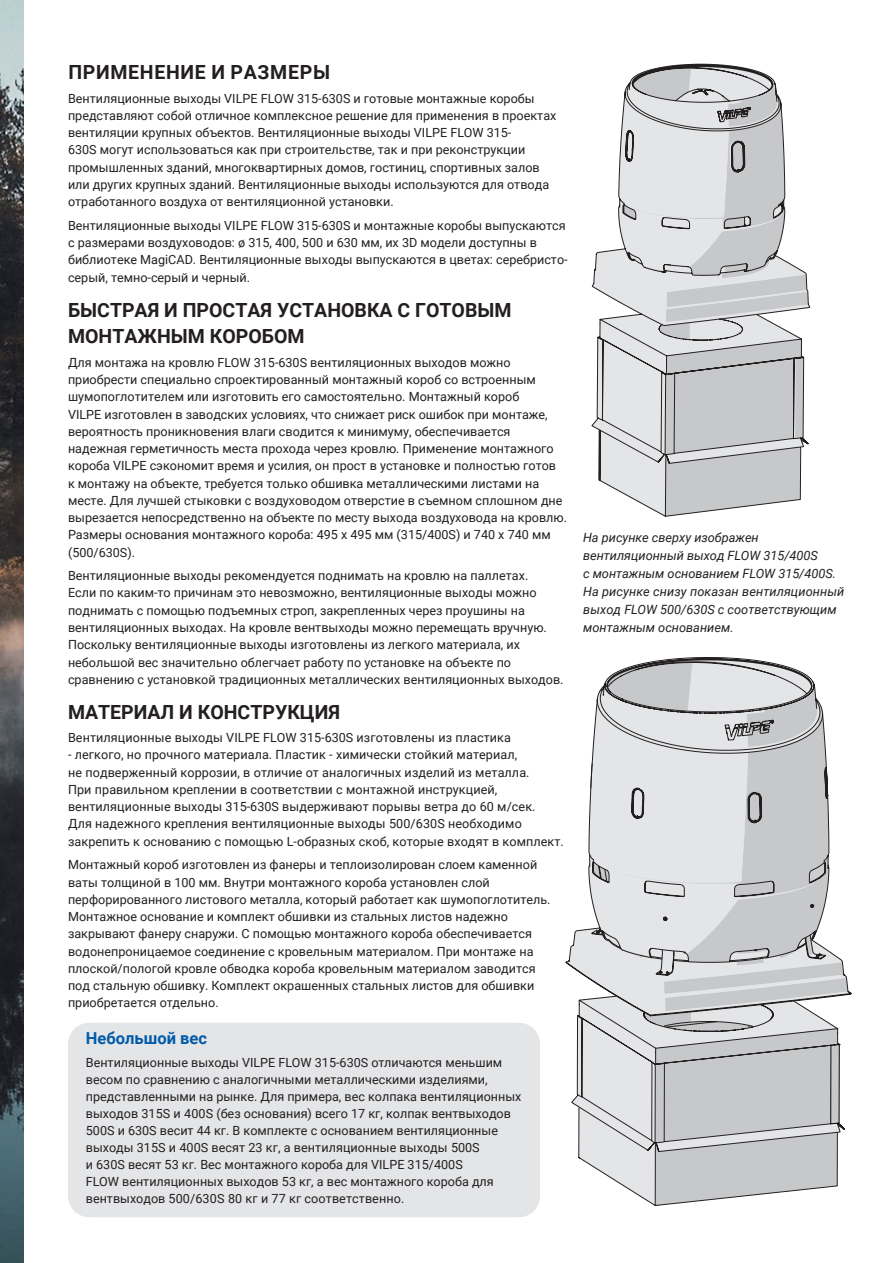
<style>
.page{position:relative;width:893px;height:1263px;background:#fff}
.page>*{position:absolute;margin:0;border:0;box-sizing:border-box;transform-origin:0 0}
.t1{font:700 19.5px/26.2px "Roboto";color:#231f20}
.t2{font:700 19.5px "Roboto";letter-spacing:.035em;color:#231f20}
.t3{font:700 16.5px "Roboto";color:#015aaa}
.t4{font:italic 12.75px/18px "Roboto";color:#231f20}
.t5{font:12.6px/17.2px "Roboto";color:#231f20}
</style>
<div class="page">
<img style="left:0;top:0;width:23px;height:1263px">
<svg style="left:592px;top:64px;width:218px;height:453px"></svg>
<svg style="left:570px;top:658px;width:258px;height:291px"></svg>
<svg style="left:571px;top:788px;width:259px;height:161px;background:#d5d6d8"></svg>
<svg style="left:566px;top:949px;width:285px;height:256px;background:#d0d1d2"></svg>
<div style="left:68px;top:1023px;width:472px;height:194px;background:#e4e5e7;border-radius:21px"></div>
<p class="t2" style="left:68px;top:58px;width:263px">ПРИМЕНЕНИЕ И РАЗМЕРЫ</p>
<p class="t5" style="left:68px;top:89px;width:490px">Вентиляционные выходы VILPE FLOW 315-630S и готовые монтажные коробы представляют собой отличное комплексное решение для применения в проектах вентиляции крупных объектов. Вентиляционные выходы VILPE FLOW 315-<br>630S могут использоваться как при строительстве, так и при реконструкции промышленных зданий, многоквартирных домов, гостиниц, спортивных залов или других крупных зданий. Вентиляционные выходы используются для отвода отработанного воздуха от вентиляционной установки.</p>
<p class="t5" style="left:68px;top:216px;width:501px">Вентиляционные выходы VILPE FLOW 315-630S и монтажные коробы выпускаются с размерами воздуховодов: ø 315, 400, 500 и 630 мм, их 3D модели доступны в библиотеке MagiCAD. Вентиляционные выходы выпускаются в цветах: серебристо&shy;серый, темно-серый и черный.</p>
<p class="t1" style="left:68px;top:296px;width:445px">БЫСТРАЯ И ПРОСТАЯ УСТАНОВКА С ГОТОВЫМ<br>МОНТАЖНЫМ КОРОБОМ</p>
<p class="t5" style="left:68px;top:353px;width:500px">Для монтажа на кровлю FLOW 315-630S вентиляционных выходов можно приобрести специально спроектированный монтажный короб со встроенным шумопоглотителем или изготовить его самостоятельно. Монтажный короб<br>VILPE изготовлен в заводских условиях, что снижает риск ошибок при монтаже, вероятность проникновения влаги сводится к минимуму, обеспечивается надежная герметичность места прохода через кровлю. Применение монтажного короба VILPE сэкономит время и усилия, он прост в установке и полностью готов<br>к монтажу на объекте, требуется только обшивка металлическими листами на месте. Для лучшей стыковки с воздуховодом отверстие в съемном сплошном дне вырезается непосредственно на объекте по месту выхода воздуховода на кровлю.<br>Размеры основания монтажного короба: 495 x 495 мм (315/400S) и 740 х 740 мм (500/630S).</p>
<p class="t5" style="left:68px;top:567px;width:497px">Вентиляционные выходы рекомендуется поднимать на кровлю на паллетах.<br>Если по каким-то причинам это невозможно, вентиляционные выходы можно поднимать с помощью подъемных строп, закрепленных через проушины на вентиляционных выходах. На кровле вентвыходы можно перемещать вручную.<br>Поскольку вентиляционные выходы изготовлены из легкого материала, их небольшой вес значительно облегчает работу по установке на объекте по сравнению с установкой традиционных металлических вентиляционных выходов.</p>
<p class="t1" style="left:68px;top:698px;width:273px">МАТЕРИАЛ И КОНСТРУКЦИЯ</p>
<p class="t5" style="left:68px;top:728px;width:444px">Вентиляционные выходы VILPE FLOW 315-630S изготовлены из пластика</p>
<p class="t5" style="left:68px;top:746px;width:469px">- легкого, но прочного материала. Пластик - химически стойкий материал,<br>не подверженный коррозии, в отличие от аналогичных изделий из металла.<br>При правильном креплении в соответствии с монтажной инструкцией, вентиляционные выходы 315-630S выдерживают порывы ветра до 60 м/сек.</p>
<p class="t5" style="left:68px;top:815px;width:497px">Для надежного крепления вентиляционные выходы 500/630S необходимо закрепить к основанию с помощью L-образных скоб, которые входят в комплект.</p>
<p class="t5" style="left:68px;top:856px;width:484px">Монтажный короб изготовлен из фанеры и теплоизолирован слоем каменной ваты толщиной в 100 мм. Внутри монтажного короба установлен слой перфорированного листового металла, который работает как шумопоглотитель.<br>Монтажное основание и комплект обшивки из стальных листов надежно закрывают фанеру снаружи. С помощью монтажного короба обеспечивается водонепроницаемое соединение с кровельным материалом. При монтаже на плоской/пологой кровле обводка короба кровельным материалом заводится под стальную обшивку. Комплект окрашенных стальных листов для обшивки приобретается отдельно.</p>
<p class="t3" style="left:86px;top:1027px;width:123px">Небольшой вес</p>
<p class="t5" style="left:86px;top:1054px;width:437px">Вентиляционные выходы VILPE FLOW 315-630S отличаются меньшим весом по сравнению с аналогичными металлическими изделиями, представленными на рынке. Для примера, вес колпака вентиляционных выходов 315S и 400S (без основания) всего 17 кг, колпак вентвыходов 500S и 630S весит 44 кг. В комплекте с основанием вентиляционные выходы 315S и 400S весят 23 кг, а вентиляционные выходы 500S<br>и 630S весят 53 кг. Вес монтажного короба для VILPE 315/400S<br>FLOW вентиляционных выходов 53 кг, а вес монтажного короба для вентвыходов 500/630S 80 кг и 77 кг соответственно.</p>
<p class="t4" style="left:583px;top:528px;width:236px">На рисунке сверху изображен вентиляционный выход FLOW 315/400S</p>
<p class="t4" style="left:583px;top:564px;width:263px">с монтажным основанием FLOW 315/400S.<br>На рисунке снизу показан вентиляционный выход FLOW 500/630S с соответствующим монтажным основанием.</p>
</div>
